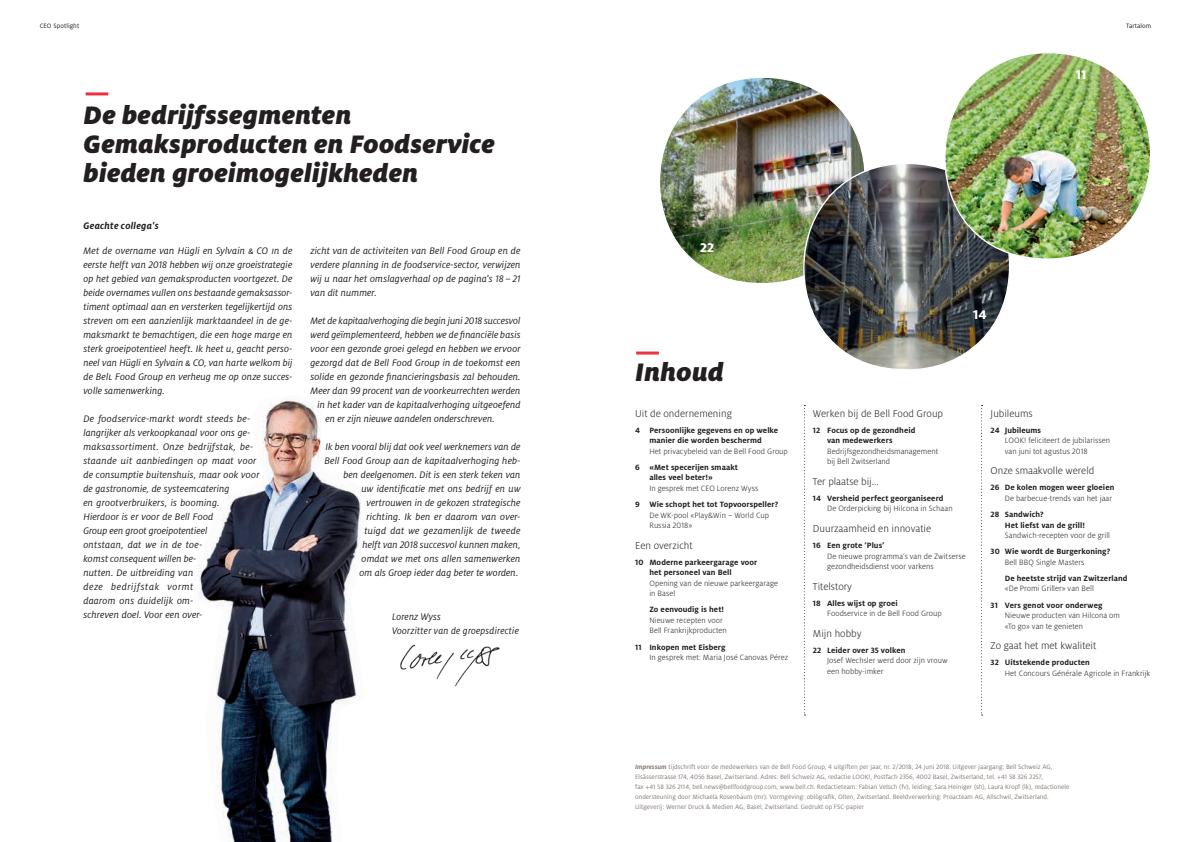
<style>
.page{position:relative;width:1191px;height:842px;background:#fff}
.page>*{position:absolute;margin:0;border:0;box-sizing:border-box;transform-origin:0 0}
.t1{font:italic 900 28px/29px "Milo Pro";letter-spacing:.01em;color:#231f20}
.t2{font:800 14px "Milo Pro";color:#fff}
.t3{font:300 11px "Milo Pro";color:#231f20}
.t4{font:italic 10.5px/14px "Milo Pro";letter-spacing:.005em;color:#231f20;text-align:justify}
.t5{font:italic 700 10.5px "Milo Pro";letter-spacing:.02em;color:#231f20}
.t6{font:300 8.5px/10.5px "Milo Pro";letter-spacing:.005em;color:#231f20}
.t7{font:700 8.5px/10.5px "Milo Pro";letter-spacing:.01em;color:#231f20}
.t8{font:7px/10px "Milo Pro";color:#867b76}
.t9{font:7px "Milo Pro";letter-spacing:.01em;color:#231f20}
.s1{font-weight:700;font-style:italic}
</style>
<div class="page">
<img style="left:198px;top:398px;width:163px;height:444px">
<hr style="left:86px;top:92px;width:22px;height:3px;background:#ee2f3e">
<img style="left:400px;top:644px;width:100px;height:43px">
<img style="left:659px;top:77px;width:205px;height:206px">
<img style="left:802px;top:162px;width:208px;height:208px">
<img style="left:943px;top:53px;width:207px;height:207px">
<svg style="left:804px;top:405px;width:1px;height:310px"></svg>
<svg style="left:981px;top:405px;width:1px;height:310px"></svg>
<hr style="left:636px;top:351px;width:23px;height:3px;background:#ee2f3e">
<p class="t9" style="left:40px;top:22px;width:41px">CEO Spotlight</p>
<h1 class="t1" style="left:84px;top:100px;width:413px">De bedrijfssegmenten<br>Gemaksproducten en Foodservice bieden groeimogelijkheden</h1>
<p class="t5" style="left:84px;top:220px;width:77px">Geachte collega's</p>
<p class="t4" style="left:83px;top:244px;width:211px">Met de overname van Hügli en Sylvain &amp; CO in de eerste helft van 2018 hebben wij onze groeistrategie op het gebied van gemaksproducten voortgezet. De beide overnames vullen ons bestaande gemaksassor&shy;timent optimaal aan en versterken tegelijkertijd ons streven om een aanzienlijk marktaandeel in de ge&shy;maksmarkt te bemachtigen, die een hoge marge en sterk groeipotentieel heeft. Ik heet u, geacht perso&shy;neel van Hügli en Sylvain &amp; CO, van harte welkom bij de Bell Food Group en verheug me op onze succes&shy;volle samenwerking.</p>
<p class="t4" style="left:83px;top:412px;width:178px;text-align:left">De foodservice-markt wordt steeds be&shy;langrijker als verkoopkanaal voor ons ge&shy;maksassortiment. Onze bedrijfstak, be&shy;staande uit aanbiedingen op maat voor de consumptie buitenshuis, maar ook voor de gastronomie, de systeemcatering<br>en grootverbruikers, is booming.<br>Hierdoor is er voor de Bell Food<br>Group een groot groeipotentieel<br>ontstaan, dat we in de toe-<br>komst consequent willen be-<br>nutten. De uitbreiding van<br>deze bedrijfstak vormt<br>daarom ons duidelijk om-<br>schreven doel. Voor een over-</p>
<p class="t4" style="left:310px;top:244px;width:212px">zicht van de activiteiten van Bell Food Group en de verdere planning in de foodservice-sector, verwijzen wij u naar het omslagverhaal op de pagina's 18 – 21 van dit nummer.</p>
<p class="t4" style="left:310px;top:314px;width:211px">Met de kapitaalverhoging die begin juni 2018 succesvol</p>
<p class="t4" style="left:310px;top:328px;width:211px">werd geïmplementeerd, hebben we de financiële basis</p>
<p class="t4" style="left:310px;top:342px;width:212px">voor een gezonde groei gelegd en hebben we ervoor</p>
<p class="t4" style="left:310px;top:356px;width:211px">gezorgd dat de Bell Food Group in de toekomst een</p>
<p class="t4" style="left:310px;top:370px;width:212px">solide en gezonde financieringsbasis zal behouden.</p>
<p class="t4" style="left:310px;top:384px;width:211px">Meer dan 99 procent van de voorkeurrechten werden</p>
<p class="t4" style="left:317px;top:398px;width:204px">in het kader van de kapitaalverhoging uitgeoefend</p>
<p class="t4" style="left:325px;top:412px;width:171px">en er zijn nieuwe aandelen onderschreven.</p>
<p class="t4" style="left:324px;top:440px;width:198px;text-align:right">Ik ben vooral blij dat ook veel werknemers van de Bell Food Group aan de kapitaalverhoging heb&shy;ben deelgenomen. Dit is een sterk teken van<br>uw identificatie met ons bedrijf en uw vertrouwen in de gekozen strategische<br>richting. Ik ben er daarom van over-<br>tuigd dat we gezamenlijk de tweede<br>helft van 2018 succesvol kunnen maken,<br>omdat we met ons allen samenwerken<br>om als Groep ieder dag beter te worden.</p>
<p class="t4" style="left:392px;top:610px;width:128px">Lorenz Wyss<br>Voorzitter van de groepsdirectie</p>
<h2 class="t2" style="left:1076px;top:66px;width:12px">11</h2>
<p class="t9" style="left:1126px;top:22px;width:26px">Tartalom</p>
<h2 class="t2" style="left:700px;top:240px;width:15px">22</h2>
<h1 class="t1" style="left:635px;top:357px;width:90px">Inhoud</h1>
<p class="t3" style="left:635px;top:407px;width:98px">Uit de ondernemening</p>
<p class="t7" style="left:635px;top:425px;width:145px;text-align:center">4 Persoonlijke gegevens en op welke manier die worden beschermd</p>
<p class="t6" style="left:649px;top:446px;width:140px">Het privacybeleid van de Bell Food Group</p>
<p class="t7" style="left:649px;top:462px;width:90px;text-indent:-14px">6 «Met specerijen smaakt alles veel beter!»</p>
<p class="t6" style="left:649px;top:483px;width:110px">In gesprek met CEO Lorenz Wyss</p>
<p class="t7" style="left:635px;top:499px;width:145px">9 Wie schopt het tot Topvoorspeller?</p>
<p class="t6" style="left:649px;top:510px;width:121px">De WK-pool «Play&amp;Win – World Cup<br>Russia 2018»</p>
<p class="t3" style="left:635px;top:539px;width:59px">Een overzicht</p>
<p class="t7" style="left:649px;top:557px;width:109px;text-indent:-14px">10 Moderne parkeergarage voor het personeel van Bell</p>
<p class="t6" style="left:649px;top:578px;width:130px">Opening van de nieuwe parkeergarage in Basel</p>
<p class="t7" style="left:649px;top:604px;width:76px">Zo eenvoudig is het!</p>
<p class="t6" style="left:649px;top:615px;width:79px">Nieuwe recepten voor<br>Bell Frankrijkproducten</p>
<p class="t7" style="left:635px;top:642px;width:92px">11 Inkopen met Eisberg</p>
<p class="t6" style="left:649px;top:652px;width:140px">In gesprek met: Maria José Canovas Pérez</p>
<h2 class="t2" style="left:973px;top:306px;width:15px">14</h2>
<p class="t3" style="left:813px;top:407px;width:132px">Werken bij de Bell Food Group</p>
<p class="t7" style="left:827px;top:425px;width:90px;text-indent:-14px">12 Focus op de gezondheid van medewerkers</p>
<p class="t6" style="left:827px;top:446px;width:113px">Bedrijfsgezondheidsmanagement bij Bell Zwitserland</p>
<p class="t3" style="left:813px;top:475px;width:67px">Ter plaatse bij...</p>
<p class="t7" style="left:813px;top:493px;width:132px">14 Versheid perfect georganiseerd</p>
<p class="t6" style="left:827px;top:503px;width:127px">De Orderpicking bij Hilcona in Schaan</p>
<p class="t3" style="left:813px;top:522px;width:120px">Duurzaamheid en innovatie</p>
<p class="t7" style="left:813px;top:540px;width:73px">16 Een grote ’Plus’</p>
<p class="t6" style="left:827px;top:551px;width:140px">De nieuwe programma’s van de Zwitserse gezondheidsdienst voor varkens</p>
<p class="t3" style="left:813px;top:580px;width:41px">Titelstory</p>
<p class="t7" style="left:813px;top:598px;width:86px">18 Alles wijst op groei</p>
<p class="t6" style="left:827px;top:608px;width:116px">Foodservice in de Bell Food Group</p>
<p class="t3" style="left:813px;top:627px;width:50px">Mijn hobby</p>
<p class="t7" style="left:813px;top:645px;width:94px">22 Leider over 35 volken</p>
<p class="t6" style="left:827px;top:655px;width:122px">Josef Wechsler werd door zijn vrouw een hobby-imker</p>
<p class="t3" style="left:990px;top:407px;width:44px">Jubileums</p>
<p class="t7" style="left:990px;top:425px;width:52px">24 Jubileums</p>
<p class="t6" style="left:1004px;top:435px;width:107px">LOOK! feliciteert de jubilarissen van juni tot agustus 2018</p>
<p class="t3" style="left:990px;top:465px;width:105px">Onze smaakvolle wereld</p>
<p class="t7" style="left:990px;top:482px;width:125px">26 De kolen mogen weer gloeien</p>
<p class="t6" style="left:1004px;top:493px;width:109px">De barbecue-trends van het jaar</p>
<p class="t7" style="left:1004px;top:509px;width:82px;text-indent:-14px">28 Sandwich?<br>Het liefst van de grill!</p>
<p class="t6" style="left:1004px;top:530px;width:107px">Sandwich-recepten voor de grill</p>
<p class="t7" style="left:990px;top:546px;width:121px">30 Wie wordt de Burgerkoning?</p>
<p class="t6" style="left:1004px;top:557px;width:81px">Bell BBQ Single Masters</p>
<p class="t7" style="left:1004px;top:573px;width:124px">De heetste strijd van Zwitzerland</p>
<p class="t6" style="left:1004px;top:583px;width:91px">«De Promi Griller» van Bell</p>
<p class="t7" style="left:990px;top:600px;width:113px">31 Vers genot voor onderweg</p>
<p class="t6" style="left:1004px;top:610px;width:117px">Nieuwe producten van Hilcona om «To go» van te genieten</p>
<p class="t3" style="left:990px;top:640px;width:107px">Zo gaat het met kwaliteit</p>
<p class="t7" style="left:990px;top:657px;width:101px">32 Uitstekende producten</p>
<p class="t6" style="left:1004px;top:668px;width:147px">Het Concours Générale Agricole in Frankrijk</p>
<p class="t8" style="left:635px;top:761px;width:436px"><span class="s1">Impressum</span> tijdschrift voor de medewerkers van de Bell Food Group, 4 uitgiften per jaar, nr. 2/2018, 24 juni 2018. Uitgever jaargang: Bell Schweiz AG, Elsässerstrasse 174, 4056 Basel, Zwitserland. Adres: Bell Schweiz AG, redactie LOOK!, Postfach 2356, 4002 Basel, Zwitserland, tel. +41 58 326 2257,<br>fax +41 58 326 2114, bell.news@bellfoodgroup.com, www.bell.ch. Redactieteam: Fabian Vetsch (fv), leiding, Sara Heiniger (sh), Laura Kropf (lk), redactionele ondersteuning door Michaela Rosenbaum (mr). Vormgeving: oblògrafik, Olten, Zwitserland. Beeldverwerking: Proacteam AG, Allschwil, Zwitserland.<br>Uitgeverij: Werner Druck &amp; Medien AG, Basel, Zwitserland. Gedrukt op FSC-papier</p>
</div>
